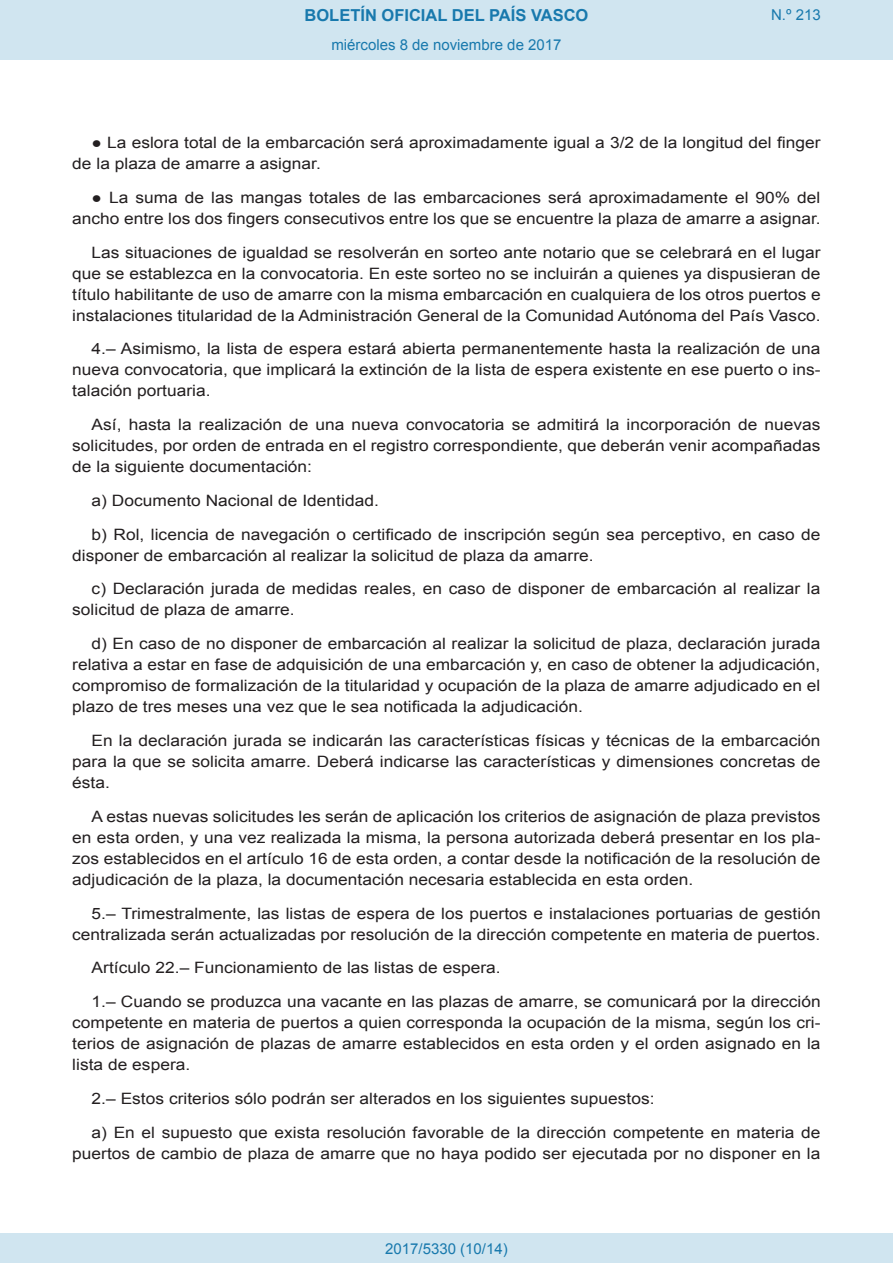
<style>
.page{position:relative;width:893px;height:1263px;background:#fff}
.page>*{position:absolute;margin:0;border:0;box-sizing:border-box;transform-origin:0 0}
.t1{font:700 16.5px "Arial";color:#1879ad}
.BOPVDetalle{font:15.6px/21px "Arial";color:#231f20;text-align:justify;scale:1.11 1}
.Paginacion_Centro{font:15px "Arial";color:#1879ad}
</style>
<div class="page">
<div style="left:0;top:0;width:893px;height:60px;background:#d0e5f0"></div>
<div style="left:0;top:1233px;width:893px;height:30px;background:#d0e5f0"></div>
<p class="t1" style="left:305px;top:4px;width:285px">BOLETÍN OFICIAL DEL PAÍS VASCO</p>
<p class="Paginacion_Centro" style="left:331px;top:35px;width:232px">miércoles 8 de noviembre de 2017</p>
<p class="Paginacion_Centro" style="left:771px;top:5px;width:51px">N.º 213</p>
<p class="BOPVDetalle" style="left:72px;top:132px;width:675px;text-indent:19px">● La eslora total de la embarcación será aproximadamente igual a 3/2 de la longitud del finger de la plaza de amarre a asignar.</p>
<p class="BOPVDetalle" style="left:72px;top:187px;width:676px;text-align:right">● La suma de las mangas totales de las embarcaciones será aproximadamente el 90% del ancho entre los dos fingers consecutivos entre los que se encuentre la plaza de amarre a asignar.</p>
<p class="BOPVDetalle" style="left:72px;top:242px;width:676px;text-indent:19px">Las situaciones de igualdad se resolverán en sorteo ante notario que se celebrará en el lugar que se establezca en la convocatoria. En este sorteo no se incluirán a quienes ya dispusieran de título habilitante de uso de amarre con la misma embarcación en cualquiera de los otros puertos e instalaciones titularidad de la Administración General de la Comunidad Autónoma del País Vasco.</p>
<p class="BOPVDetalle" style="left:72px;top:339px;width:676px;text-indent:19px">4.– Asimismo, la lista de espera estará abierta permanentemente hasta la realización de una nueva convocatoria, que implicará la extinción de la lista de espera existente en ese puerto o ins&shy;talación portuaria.</p>
<p class="BOPVDetalle" style="left:72px;top:414px;width:676px;text-indent:19px">Así, hasta la realización de una nueva convocatoria se admitirá la incorporación de nuevas solicitudes, por orden de entrada en el registro correspondiente, que deberán venir acompañadas de la siguiente documentación:</p>
<p class="BOPVDetalle" style="left:92px;top:490px;width:260px">a) Documento Nacional de Identidad.</p>
<p class="BOPVDetalle" style="left:72px;top:524px;width:676px;text-indent:19px">b) Rol, licencia de navegación o certificado de inscripción según sea perceptivo, en caso de disponer de embarcación al realizar la solicitud de plaza da amarre.</p>
<p class="BOPVDetalle" style="left:72px;top:579px;width:676px;text-indent:19px">c) Declaración jurada de medidas reales, en caso de disponer de embarcación al realizar la solicitud de plaza de amarre.</p>
<p class="BOPVDetalle" style="left:72px;top:633px;width:676px;text-indent:19px">d) En caso de no disponer de embarcación al realizar la solicitud de plaza, declaración jurada relativa a estar en fase de adquisición de una embarcación y, en caso de obtener la adjudicación, compromiso de formalización de la titularidad y ocupación de la plaza de amarre adjudicado en el plazo de tres meses una vez que le sea notificada la adjudicación.</p>
<p class="BOPVDetalle" style="left:72px;top:730px;width:676px;text-indent:19px">En la declaración jurada se indicarán las características físicas y técnicas de la embarcación para la que se solicita amarre. Deberá indicarse las características y dimensiones concretas de ésta.</p>
<p class="BOPVDetalle" style="left:72px;top:806px;width:676px;text-indent:19px">A estas nuevas solicitudes les serán de aplicación los criterios de asignación de plaza previstos en esta orden, y una vez realizada la misma, la persona autorizada deberá presentar en los pla&shy;zos establecidos en el artículo 16 de esta orden, a contar desde la notificación de la resolución de adjudicación de la plaza, la documentación necesaria establecida en esta orden.</p>
<p class="BOPVDetalle" style="left:72px;top:903px;width:676px;text-align:right">5.– Trimestralmente, las listas de espera de los puertos e instalaciones portuarias de gestión centralizada serán actualizadas por resolución de la dirección competente en materia de puertos.</p>
<p class="BOPVDetalle" style="left:92px;top:957px;width:370px">Artículo 22.– Funcionamiento de las listas de espera.</p>
<p class="BOPVDetalle" style="left:72px;top:991px;width:676px;text-indent:19px">1.– Cuando se produzca una vacante en las plazas de amarre, se comunicará por la dirección competente en materia de puertos a quien corresponda la ocupación de la misma, según los cri&shy;terios de asignación de plazas de amarre establecidos en esta orden y el orden asignado en la lista de espera.</p>
<p class="BOPVDetalle" style="left:92px;top:1088px;width:509px">2.– Estos criterios sólo podrán ser alterados en los siguientes supuestos:</p>
<p class="BOPVDetalle" style="left:72px;top:1122px;width:676px;text-align:right">a) En el supuesto que exista resolución favorable de la dirección competente en materia de puertos de cambio de plaza de amarre que no haya podido ser ejecutada por no disponer en la</p>
<p class="Paginacion_Centro" style="left:385px;top:1238px;width:124px">2017/5330 (10/14)</p>
</div>
